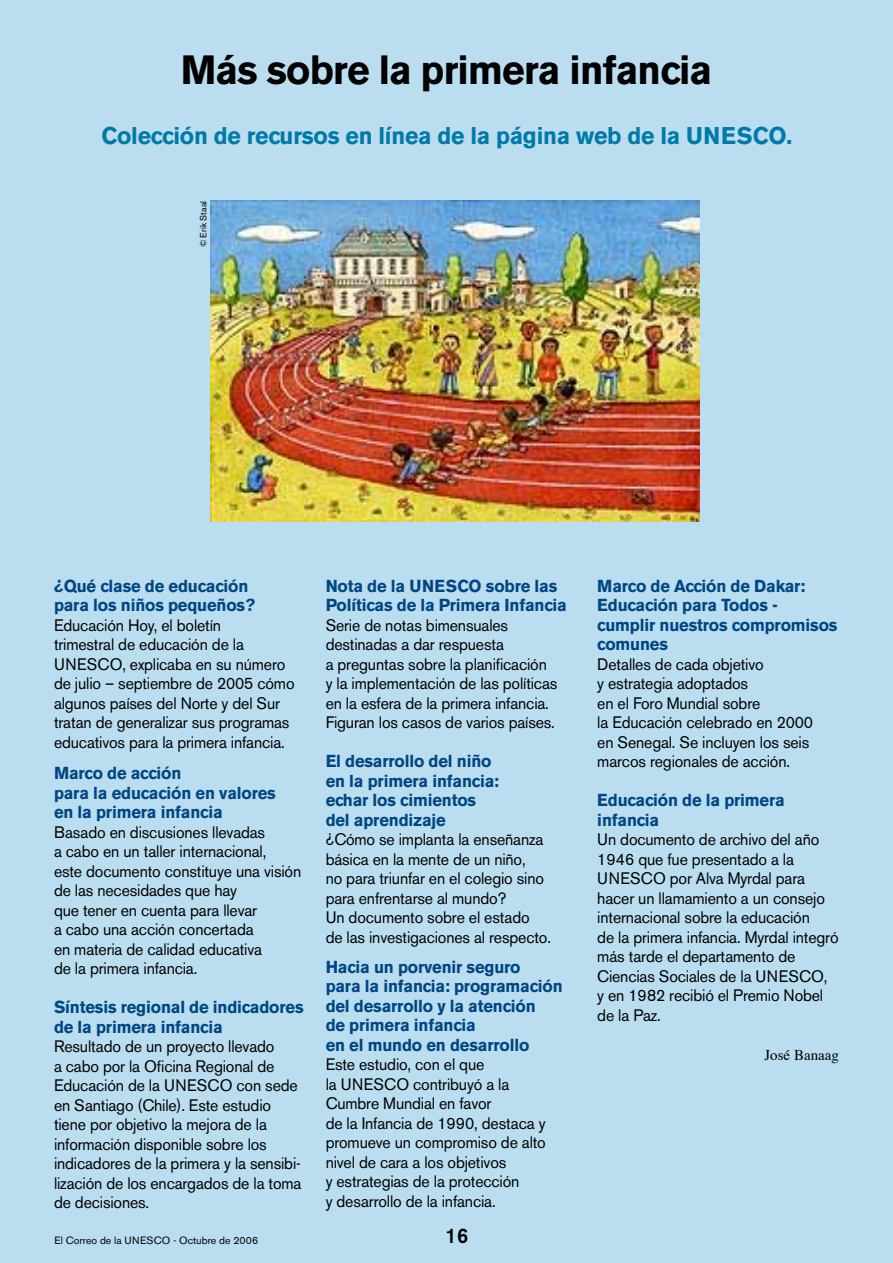
<style>
.page{position:relative;width:893px;height:1263px;background:#baddef}
.page>*{position:absolute;margin:0;border:0;box-sizing:border-box;transform-origin:0 0}
.t1{font:700 40.5px "Akzidenz Grotesk BE";letter-spacing:-.02em;color:#000;scale:.96 1}
.t2{font:700 24px "Akzidenz Grotesk BE";letter-spacing:-.01em;color:#007aa9;scale:.96 1}
.t3{font:500 21px "Akzidenz Grotesk BE";color:#000;scale:.96 1}
.t4{font:700 17.25px/19.5px "Akzidenz Grotesk BE";letter-spacing:-.01em;color:#004683;scale:.96 1}
.t5{font:16.5px/19.5px "Akzidenz Grotesk BE";letter-spacing:-.01em;color:#000;scale:.96 1}
.t6{font:15px "Times";color:#000}
.t7{font:10.5px "Akzidenz Grotesk BE";color:#000}
.t8{font:9px "Akzidenz Grotesk BE";color:#000}
</style>
<div class="page">
<img style="left:210px;top:200px;width:489px;height:321px">
<h1 class="t1" style="left:181px;top:47px;width:555px">Más sobre la primera infancia</h1>
<h2 class="t2" style="left:101px;top:121px;width:628px">Colección de recursos en línea de la página web de la UNESCO</h2>
<h2 class="t2" style="left:786px;top:121px;width:8px">.</h2>
<p class="t8" style="left:198px;top:247px;width:48px;rotate:-90deg">© Erik Staal</p>
<p class="t4" style="left:54px;top:576px;width:211px">¿Qué clase de educación para los niños pequeños?</p>
<p class="t5" style="left:54px;top:615px;width:252px">Educación Hoy, el boletín<br>trimestral de educación de la<br>UNESCO, explicaba en su número de julio – septiembre de 2005 cómo algunos países del Norte y del Sur tratan de generalizar sus programas educativos para la primera infancia.</p>
<p class="t4" style="left:54px;top:764px;width:233px">Marco de acción<br>para la educación en valores en la primera infancia</p>
<p class="t5" style="left:54px;top:822px;width:259px">Basado en discusiones llevadas<br>a cabo en un taller internacional,<br>este documento constituye una visión de las necesidades que hay<br>que tener en cuenta para llevar<br>a cabo una acción concertada<br>en materia de calidad educativa<br>de la primera infancia.</p>
<p class="t4" style="left:54px;top:998px;width:262px">Síntesis regional de indicadores de la primera infancia</p>
<p class="t5" style="left:54px;top:1037px;width:259px">Resultado de un proyecto llevado<br>a cabo por la Oficina Regional de<br>Educación de la UNESCO con sede en Santiago (Chile). Este estudio tiene por objetivo la mejora de la información disponible sobre los indicadores de la primera y la sensibi&shy;lización de los encargados de la toma de decisiones.</p>
<p class="t7" style="left:55px;top:1234px;width:205px">El Correo de la UNESCO - Octubre de 2006</p>
<p class="t4" style="left:326px;top:576px;width:101px">Nota de la UNESCO</p>
<p class="t4" style="left:326px;top:576px;width:253px;text-indent:160px">sobre las<br>Políticas de la Primera Infancia</p>
<p class="t5" style="left:326px;top:615px;width:243px">Serie de notas bimensuales destinadas a dar respuesta<br>a preguntas sobre la planificación y la implementación de las políticas en la esfera de la primera infancia.<br>Figuran los casos de varios países.</p>
<p class="t4" style="left:326px;top:752px;width:182px">El desarrollo del niño en la primera infancia: echar los cimientos del aprendizaje</p>
<p class="t5" style="left:326px;top:830px;width:236px">¿Cómo se implanta la enseñanza básica en la mente de un niño,<br>no para triunfar en el colegio sino para enfrentarse al mundo?<br>Un documento sobre el estado<br>de las investigaciones al respecto.</p>
<p class="t4" style="left:326px;top:957px;width:248px">Hacia un porvenir seguro<br>para la infancia: programación del desarrollo y la atención<br>de primera infancia<br>en el mundo en desarrollo</p>
<p class="t5" style="left:326px;top:1055px;width:231px">Este estudio, con el que<br>la UNESCO contribuyó a la<br>Cumbre Mundial en favor<br>de la Infancia de 1990, destaca y promueve un compromiso de alto nivel de cara a los objetivos<br>y estrategias de la protección<br>y desarrollo de la infancia.</p>
<p class="t3" style="left:445px;top:1223px;width:25px">16</p>
<p class="t4" style="left:597px;top:576px;width:252px">Marco de Acción de Dakar:<br>Educación para Todos - cumplir nuestros compromisos comunes</p>
<p class="t5" style="left:597px;top:654px;width:226px">Detalles de cada objetivo<br>y estrategia adoptados<br>en el Foro Mundial sobre<br>la Educación celebrado en 2000 en Senegal. Se incluyen los seis marcos regionales de acción.</p>
<p class="t4" style="left:597px;top:791px;width:197px">Educación de la primera infancia</p>
<p class="t5" style="left:597px;top:830px;width:253px">Un documento de archivo del año<br>1946 que fue presentado a la<br>UNESCO por Alva Myrdal para hacer un llamamiento a un consejo internacional sobre la educación<br>de la primera infancia. Myrdal integró más tarde el departamento de<br>Ciencias Sociales de la UNESCO,<br>y en 1982 recibió el Premio Nobel de la Paz.</p>
<p class="t6" style="left:764px;top:1041px;width:76px">José Banaag</p>
</div>
